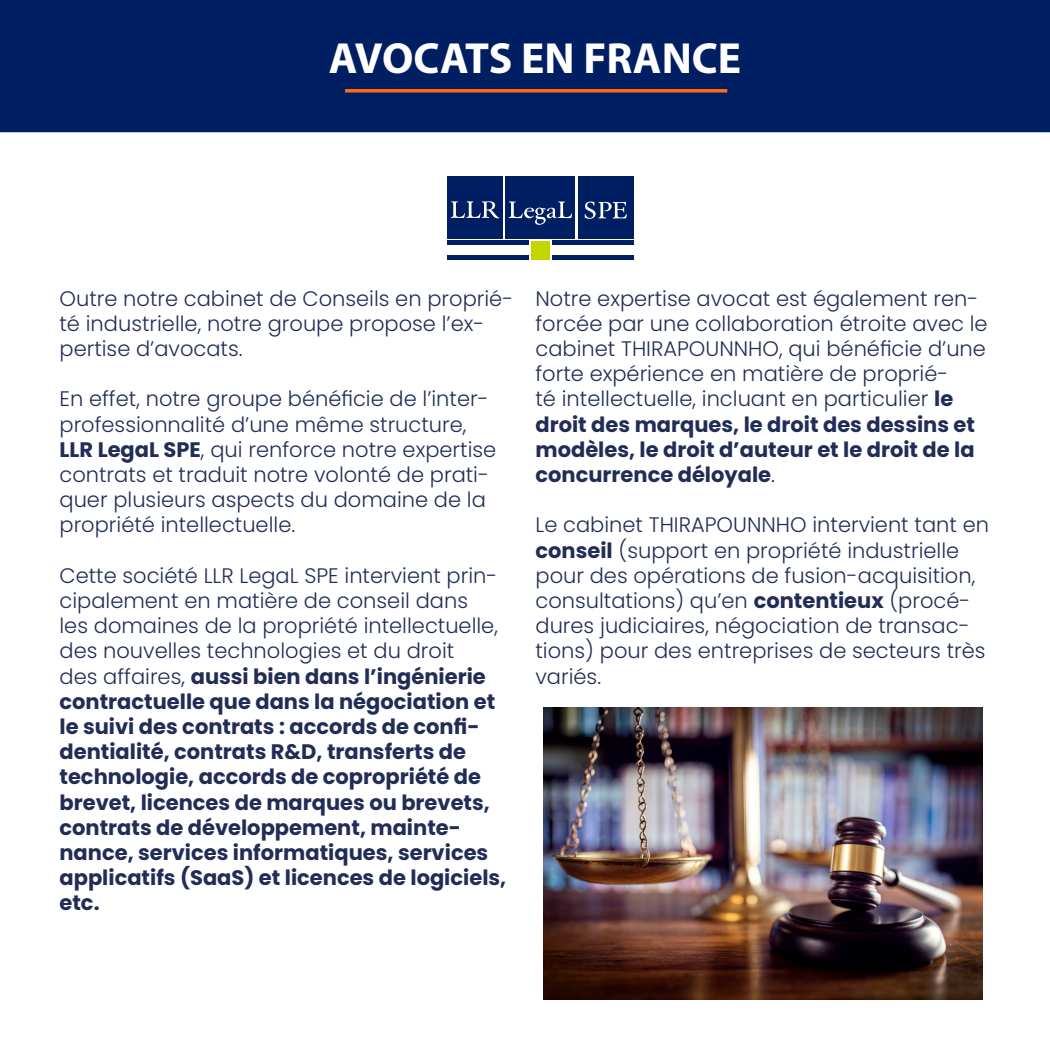
<style>
.page{position:relative;width:1050px;height:1050px;background:#fff}
.page>*{position:absolute;margin:0;border:0;box-sizing:border-box;transform-origin:0 0}
.t1{font:700 43.75px "Myriad Pro";color:#fff}
.t2{font:300 21px/25.2px "Poppins";color:#222d57}
.t3{font:700 21px/25.2px "Poppins";color:#222d57}
.s1{font-weight:700}
.s2{font-weight:300}
</style>
<div class="page">
<div style="left:0;top:0;width:1050px;height:132px;background:#001e62"></div>
<svg style="left:345px;top:89px;width:382px;height:4px;background:#df601c"></svg>
<hr style="left:447px;top:241px;width:82px;height:4px;background:#001e62">
<hr style="left:447px;top:255px;width:82px;height:4px;background:#001e62">
<hr style="left:552px;top:241px;width:82px;height:4px;background:#001e62">
<hr style="left:552px;top:255px;width:82px;height:4px;background:#001e62">
<div style="left:531px;top:241px;width:19px;height:18px;background:#c4d600"></div>
<div style="left:506px;top:176px;width:69px;height:62px;background:#001e62"></div>
<div style="left:447px;top:176px;width:56px;height:62px;background:#001e62"></div>
<div style="left:578px;top:176px;width:56px;height:62px;background:#001e62"></div>
<svg style="left:509px;top:201px;width:63px;height:24px"></svg>
<svg style="left:585px;top:202px;width:42px;height:17px"></svg>
<svg style="left:451px;top:201px;width:49px;height:17px"></svg>
<img style="left:543px;top:707px;width:440px;height:293px">
<h1 class="t1" style="left:329px;top:29px;width:414px">AVOCATS EN FRANCE</h1>
<p class="t2" style="left:60px;top:286px;width:455px">Outre notre cabinet de Conseils en proprié&shy;té industrielle, notre groupe propose l’ex&shy;pertise d’avocats.</p>
<p class="t2" style="left:60px;top:387px;width:438px">En effet, notre groupe bénéficie de l’inter&shy;professionnalité d’une même structure, <span class="s1">LLR LegaL SPE</span>, qui renforce notre expertise contrats et traduit notre volonté de prati&shy;quer plusieurs aspects du domaine de la propriété intellectuelle.</p>
<p class="t3" style="left:60px;top:563px;width:448px"><span class="s2">Cette société LLR LegaL SPE intervient prin&shy;cipalement en matière de conseil dans<br>les domaines de la propriété intellectuelle, des nouvelles technologies et du droit<br>des affaires,</span> aussi bien dans l’ingénierie contractuelle que dans la négociation et le suivi des contrats : accords de confi&shy;dentialité, contrats R&amp;D, transferts de technologie, accords de copropriété de brevet, licences de marques ou brevets, contrats de développement, mainte&shy;nance, services informatiques, services applicatifs (SaaS) et licences de logiciels, etc.</p>
<p class="t2" style="left:536px;top:286px;width:454px">Notre expertise avocat est également ren&shy;forcée par une collaboration étroite avec le cabinet THIRAPOUNNHO, qui bénéficie d’une forte expérience en matière de proprié-<br>té intellectuelle, incluant en particulier <span class="s1">le droit des marques, le droit des dessins et modèles, le droit d’auteur et le droit de la concurrence déloyale</span>.</p>
<p class="t2" style="left:536px;top:513px;width:455px">Le cabinet THIRAPOUNNHO intervient tant en <span class="s1">conseil</span> (support en propriété industrielle pour des opérations de fusion-acquisition, consultations) qu’en <span class="s1">contentieux</span> (procé&shy;dures judiciaires, négociation de transac&shy;tions) pour des entreprises de secteurs très variés.</p>
</div>
